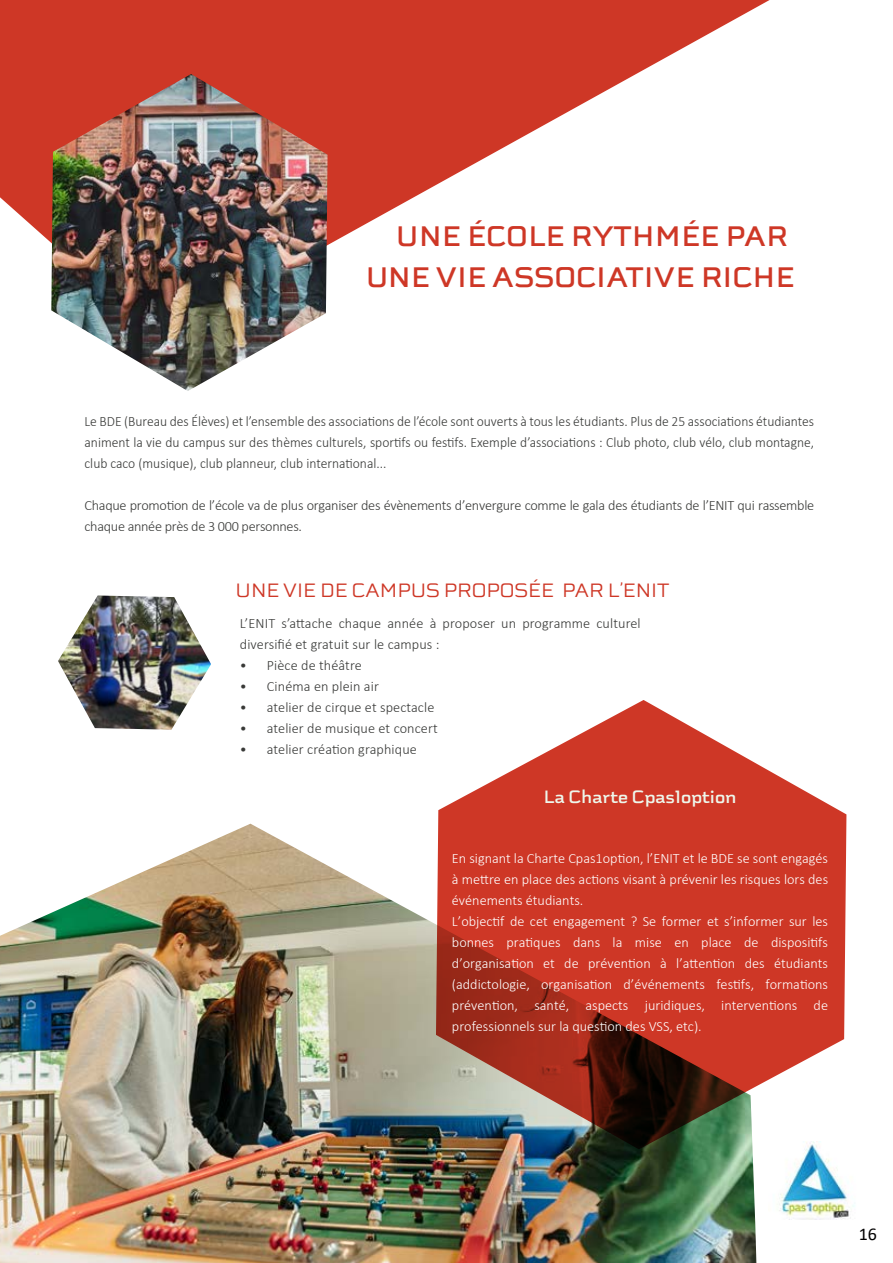
<style>
.page{position:relative;width:893px;height:1263px;background:#fff}
.page>*{position:absolute;margin:0;border:0;box-sizing:border-box;transform-origin:0 0}
.t1{font:700 28.5px/41.4px "Schwager Sans";color:#ce3726;text-align:right}
.t2{font:19.5px "Schwager Sans";color:#ce3726}
.t3{font:700 18px "Schwager Sans";color:#eef7eb}
.t4{font:18px "Calibri";color:#020000}
.t5{font:300 14.25px/21px "Calibri";color:#fff}
.t6{font:300 14.25px/21px "Calibri";color:#383937;text-align:justify;scale:.96 1}
.t7{font:300 14.25px/21px "Calibri";color:#383937}
.t8{font:300 14.25px/21px "Calibri";letter-spacing:-.02em;color:#383937}
</style>
<div class="page">
<img style="left:0;top:824px;width:756px;height:439px">
<svg style="left:436px;top:700px;width:410px;height:449px;fill:#ce3726"></svg>
<svg style="left:0;top:0;width:770px;height:245px;fill:#ce3726"></svg>
<img style="left:51px;top:74px;width:277px;height:317px">
<img style="left:58px;top:595px;width:153px;height:135px">
<img style="left:768px;top:1142px;width:87px;height:77px">
<h1 class="t1" style="left:365px;top:216px;width:431px">UNE ÉCOLE RYTHMÉE PAR<br>UNE VIE ASSOCIATIVE RICHE</h1>
<p class="t6" style="left:85px;top:410px;width:762px">Le BDE (Bureau des Élèves) et l’ensemble des associations de l’école sont ouverts à tous les étudiants. Plus de 25 associations étudiantes animent la vie du campus sur des thèmes culturels, sportifs ou festifs. Exemple d’associations : Club photo, club vélo, club montagne, club caco (musique), club planneur, club international...</p>
<p class="t8" style="left:85px;top:494px;width:731px">Chaque promotion de l’école va de plus organiser des évènements d’envergure comme le gala des étudiants de l’ENIT qui rassemble chaque année près de 3 000 personnes.</p>
<h2 class="t2" style="left:236px;top:578px;width:435px">UNE VIE DE CAMPUS PROPOSÉE PAR L’ENIT</h2>
<p class="t7" style="left:240px;top:613px;width:402px">L’ENIT s’attache chaque année à proposer un programme culturel diversifié et gratuit sur le campus :</p>
<p class="t7" style="left:240px;top:655px;width:124px">• Pièce de théâtre</p>
<p class="t7" style="left:240px;top:676px;width:141px">• Cinéma en plein air</p>
<p class="t7" style="left:240px;top:697px;width:196px">• atelier de cirque et spectacle</p>
<p class="t7" style="left:240px;top:718px;width:199px">• atelier de musique et concert</p>
<p class="t7" style="left:240px;top:739px;width:178px">• atelier création graphique</p>
<p class="t3" style="left:544px;top:786px;width:195px">La Charte Cpas1option</p>
<p class="t5" style="left:452px;top:848px;width:378px">En signant la Charte Cpas1option, l’ENIT et le BDE se sont engagés à mettre en place des actions visant à prévenir les risques lors des événements étudiants.<br>L’objectif de cet engagement ? Se former et s’informer sur les bonnes pratiques dans la mise en place de dispositifs d’organisation et de prévention à l’attention des étudiants (addictologie, organisation d’événements festifs, formations prévention, santé, aspects juridiques, interventions de professionnels sur la question des VSS, etc).</p>
<p class="t4" style="left:859px;top:1221px;width:20px">16</p>
</div>
